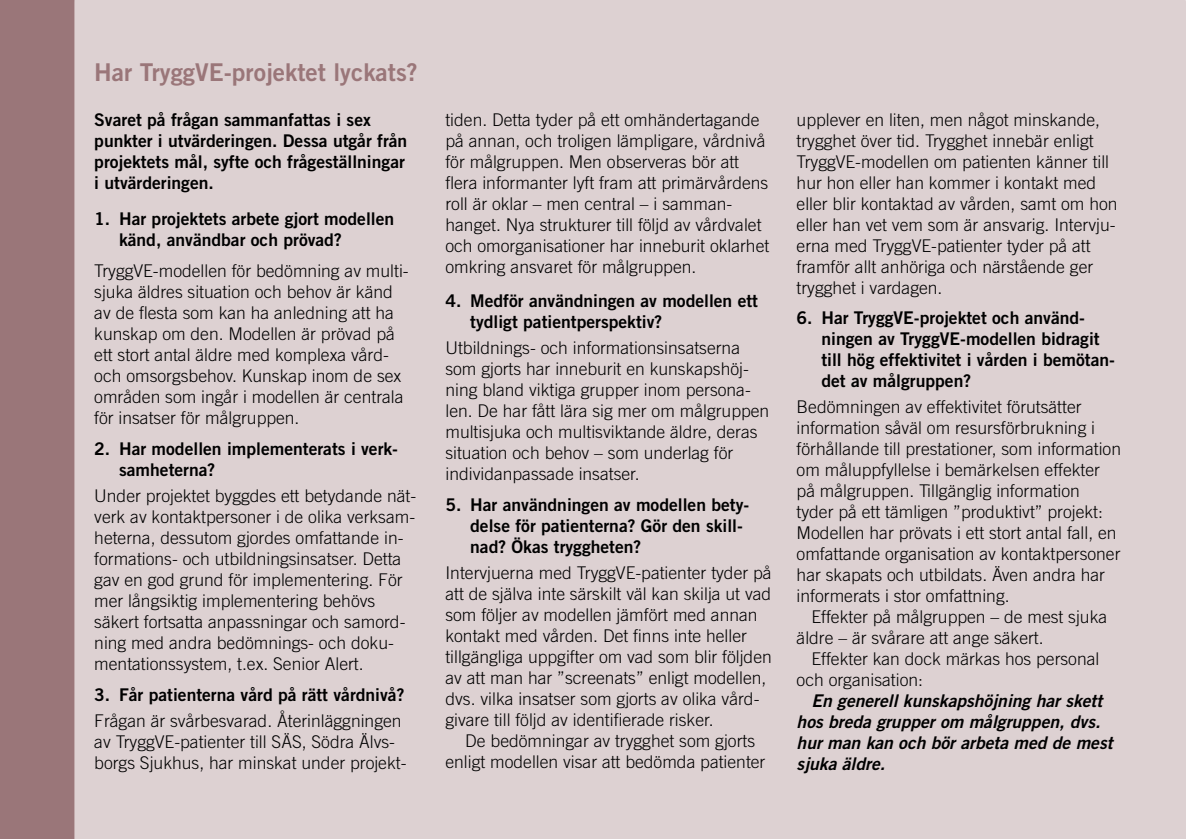
<style>
.page{position:relative;width:1186px;height:839px;background:#fff}
.page>*{position:absolute;margin:0;border:0;box-sizing:border-box;transform-origin:0 0}
.t1{font:24.5px "Trade Gothic LT Std Bd 2";color:#9a7679}
.t2{font:300 17.5px/21px "Trade Gothic LT Std";color:#000}
.t3{font:17.5px/21px "Trade Gothic LT Std Bd 2";color:#000}
.t4{font:17.5px/21px "Trade Gothic LT Std Bd 2 Obl";color:#000}
</style>
<div class="page">
<div style="left:0;top:0;width:74px;height:838px;background:#9a7679"></div>
<div style="left:74px;top:0;width:1112px;height:838px;background:#ddd1d2"></div>
<h1 class="t1" style="left:94px;top:57px;width:325px">Har TryggVE-projektet lyckats?</h1>
<p class="t3" style="left:94px;top:109px;width:315px">Svaret på frågan sammanfattas i sex punkter i utvärderingen. Dessa utgår från projektets mål, syfte och frågeställningar i utvärderingen.</p>
<p class="t3" style="left:119px;top:208px;width:277px;text-indent:-25px">1. Har projektets arbete gjort modellen känd, användbar och prövad?</p>
<p class="t2" style="left:94px;top:260px;width:316px">TryggVE-modellen för bedömning av multi&shy;sjuka äldres situation och behov är känd av de flesta som kan ha anledning att ha kunskap om den. Modellen är prövad på ett stort antal äldre med komplexa vård&shy;och omsorgsbehov. Kunskap inom de sex områden som ingår i modellen är centrala för insatser för målgruppen.</p>
<p class="t3" style="left:119px;top:438px;width:280px;text-indent:-25px">2. Har modellen implementerats i verk&shy;samheterna?</p>
<p class="t2" style="left:94px;top:485px;width:323px">Under projektet byggdes ett betydande nät&shy;verk av kontaktpersoner i de olika verksam&shy;heterna, dessutom gjordes omfattande in&shy;formations- och utbildningsinsatser. Detta gav en god grund för implementering. För mer långsiktig implementering behövs säkert fortsatta anpassningar och samord&shy;ning med andra bedömnings- och doku&shy;mentationssystem, t.ex. Senior Alert.</p>
<p class="t3" style="left:94px;top:683px;width:312px">3. Får patienterna vård på rätt vårdnivå?</p>
<p class="t2" style="left:94px;top:710px;width:314px">Frågan är svårbesvarad. Återinläggningen av TryggVE-patienter till SÄS, Södra Älvs&shy;borgs Sjukhus, har minskat under projekt-</p>
<p class="t2" style="left:445px;top:109px;width:325px">tiden. Detta tyder på ett omhändertagande på annan, och troligen lämpligare, vårdnivå för målgruppen. Men observeras bör att flera informanter lyft fram att primärvårdens roll är oklar – men central – i samman&shy;hanget. Nya strukturer till följd av vårdvalet och omorganisationer har inneburit oklarhet omkring ansvaret för målgruppen.</p>
<p class="t3" style="left:470px;top:289px;width:289px;text-indent:-25px">4. Medför användningen av modellen ett tydligt patientperspektiv?</p>
<p class="t2" style="left:445px;top:336px;width:325px">Utbildnings- och informationsinsatserna som gjorts har inneburit en kunskapshöj&shy;ning bland viktiga grupper inom persona&shy;len. De har fått lära sig mer om målgruppen multisjuka och multisviktande äldre, deras situation och behov – som underlag för individanpassade insatser.</p>
<p class="t3" style="left:470px;top:493px;width:281px;text-indent:-25px">5. Har användningen av modellen bety&shy;delse för patienterna? Gör den skill&shy;nad? Ökas tryggheten?</p>
<p class="t2" style="left:445px;top:561px;width:328px">Intervjuerna med TryggVE-patienter tyder på att de själva inte särskilt väl kan skilja ut vad som följer av modellen jämfört med annan kontakt med vården. Det finns inte heller tillgängliga uppgifter om vad som blir följden av att man har ”screenats” enligt modellen, dvs. vilka insatser som gjorts av olika vård&shy;givare till följd av identifierade risker.</p>
<p class="t2" style="left:445px;top:729px;width:321px;text-align:center">De bedömningar av trygghet som gjorts enligt modellen visar att bedömda patienter</p>
<p class="t2" style="left:796px;top:109px;width:322px">upplever en liten, men något minskande, trygghet över tid. Trygghet innebär enligt TryggVE-modellen om patienten känner till hur hon eller han kommer i kontakt med eller blir kontaktad av vården, samt om hon eller han vet vem som är ansvarig. Intervju&shy;erna med TryggVE-patienter tyder på att framför allt anhöriga och närstående ger trygghet i vardagen.</p>
<p class="t3" style="left:821px;top:306px;width:295px;text-indent:-25px">6. Har TryggVE-projektet och använd&shy;ningen av TryggVE-modellen bidragit till hög effektivitet i vården i bemötan&shy;det av målgruppen?</p>
<p class="t2" style="left:796px;top:395px;width:326px">Bedömningen av effektivitet förutsätter information såväl om resursförbrukning i förhållande till prestationer, som information om måluppfyllelse i bemärkelsen effekter på målgruppen. Tillgänglig information tyder på ett tämligen ”produktivt” projekt:<br>Modellen har prövats i ett stort antal fall, en omfattande organisation av kontaktpersoner har skapats och utbildats. Även andra har informerats i stor omfattning.</p>
<p class="t2" style="left:796px;top:605px;width:312px;text-indent:15px">Effekter på målgruppen – de mest sjuka äldre – är svårare att ange säkert.</p>
<p class="t2" style="left:796px;top:647px;width:304px;text-indent:15px">Effekter kan dock märkas hos personal och organisation:</p>
<p class="t4" style="left:796px;top:690px;width:317px;text-indent:15px">En generell kunskapshöjning har skett hos breda grupper om målgruppen, dvs. hur man kan och bör arbeta med de mest sjuka äldre.</p>
</div>
